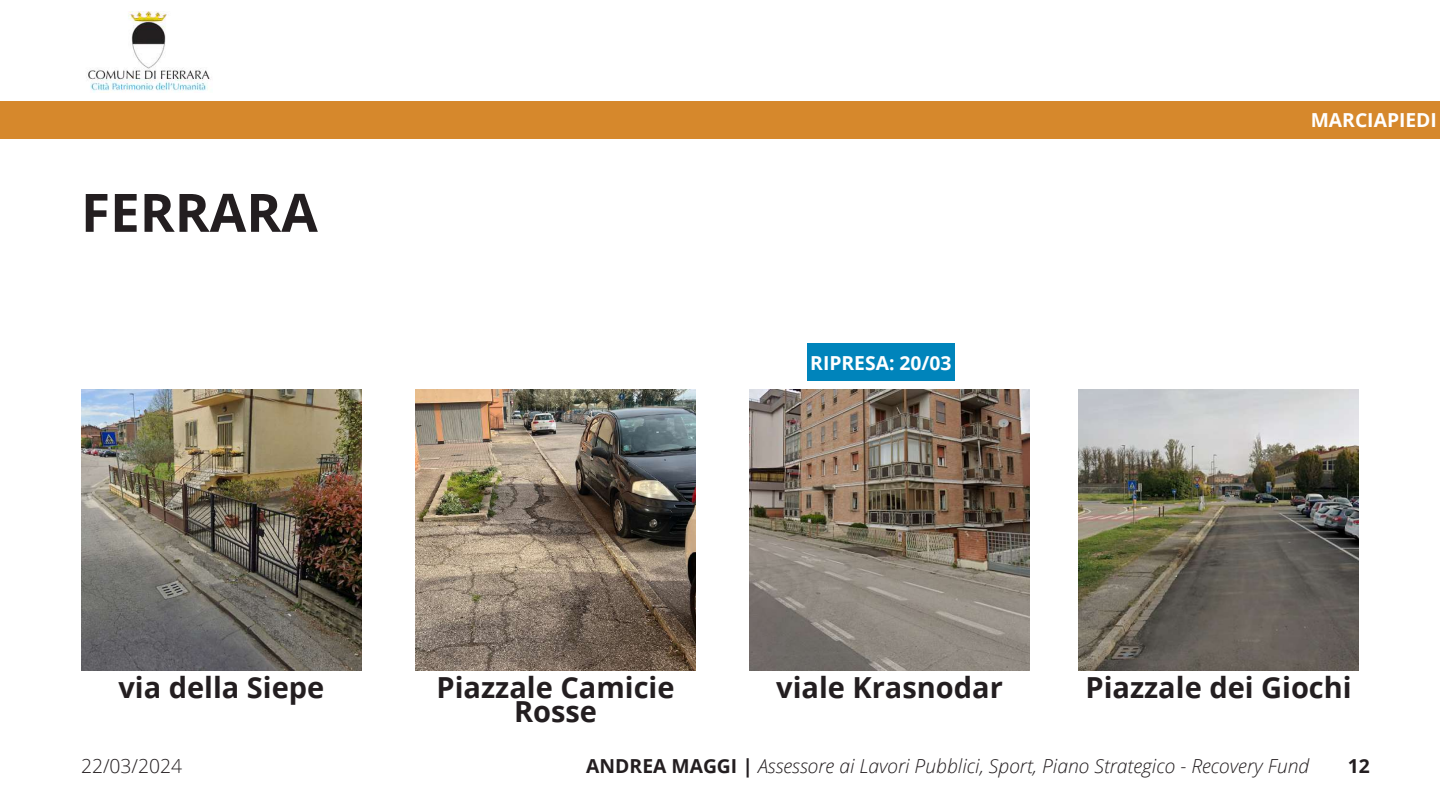
<style>
.page{position:relative;width:1440px;height:810px;background:#fff}
.page>*{position:absolute;margin:0;border:0;box-sizing:border-box;transform-origin:0 0}
.t1{font:700 53px "Open Sans";color:#231e20}
.t2{font:700 29px/24px "Open Sans";color:#231e20;text-align:center}
.t3{font:italic 300 19.3px "Open Sans";color:#231e20}
.t4{font:700 19.3px "Open Sans";color:#fff}
.t5{font:300 19.3px "Open Sans";color:#231e20}
.t6{font:700 19.3px "Open Sans";color:#231e20}
.s1{font-weight:700;font-style:normal}
</style>
<div class="page">
<img style="left:81px;top:390px;width:281px;height:281px">
<img style="left:415px;top:390px;width:281px;height:281px">
<img style="left:749px;top:390px;width:281px;height:281px">
<img style="left:1078px;top:390px;width:281px;height:281px">
<div style="left:807px;top:343px;width:148px;height:38px;background:#0084bb"></div>
<div style="left:0;top:101px;width:1440px;height:38px;background:#d6882c"></div>
<img style="left:86px;top:11px;width:125px;height:82px">
<h1 class="t1" style="left:81px;top:175px;width:238px">FERRARA</h1>
<p class="t4" style="left:810px;top:349px;width:143px">RIPRESA: 20/03</p>
<p class="t4" style="left:1311px;top:107px;width:128px">MARCIAPIEDI</p>
<h2 class="t2" style="left:437px;top:675px;width:240px">Piazzale Camicie<br>Rosse</h2>
<h2 class="t2" style="left:118px;top:675px;width:207px">via della Siepe</h2>
<h2 class="t2" style="left:776px;top:675px;width:228px">viale Krasnodar</h2>
<h2 class="t2" style="left:1085px;top:675px;width:268px">Piazzale dei Giochi</h2>
<p class="t5" style="left:81px;top:753px;width:103px">22/03/2024</p>
<p class="t3" style="left:586px;top:753px;width:724px"><span class="s1">ANDREA MAGGI |</span> Assessore ai Lavori Pubblici, Sport, Piano Strategico - Recovery Fund</p>
<p class="t6" style="left:1348px;top:753px;width:24px">12</p>
</div>
